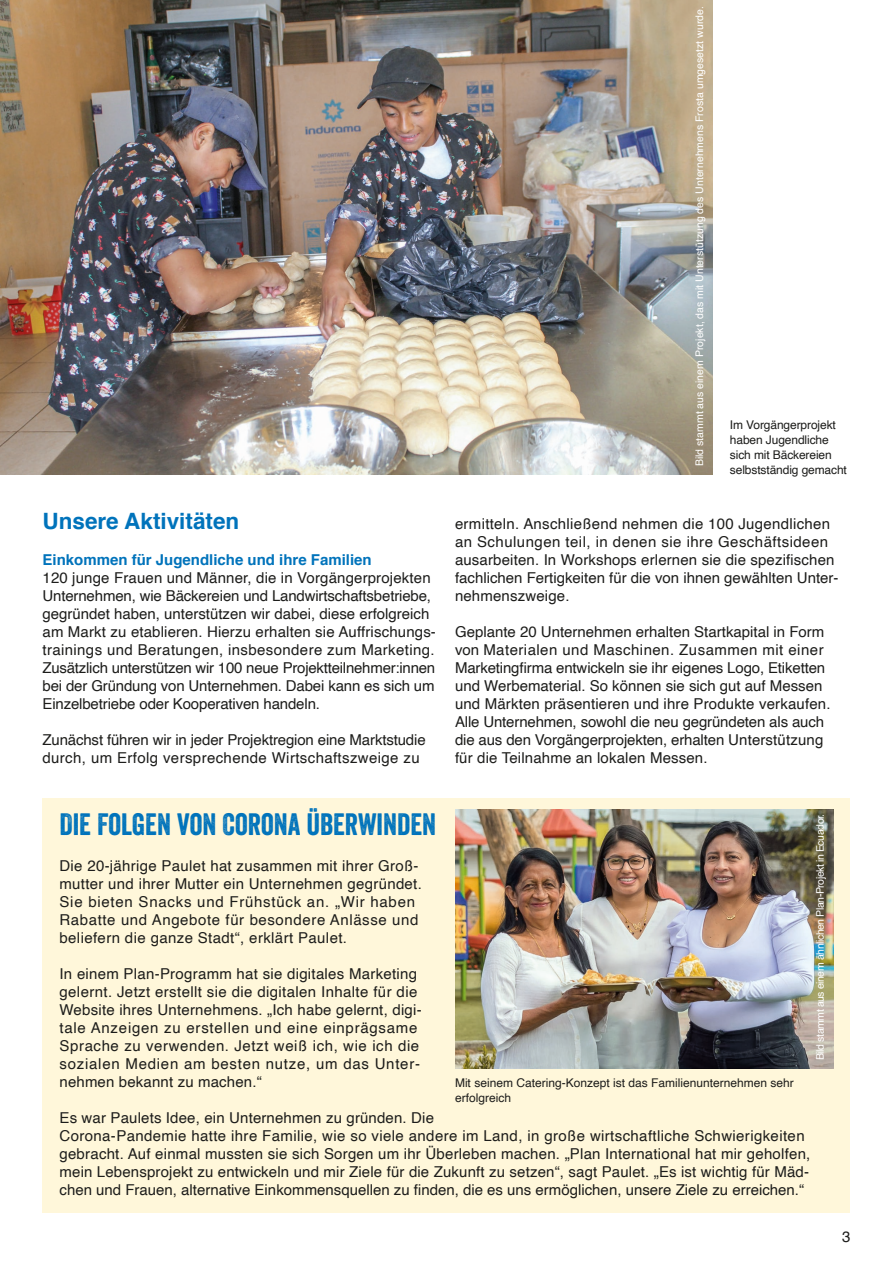
<style>
.page{position:relative;width:893px;height:1263px;background:#fff}
.page>*{position:absolute;margin:0;border:0;box-sizing:border-box;transform-origin:0 0}
.t1{font:30px "Veneer";color:#0073bb}
.t2{font:700 22.5px "Helvetica";color:#0073bb}
.t3{font:15px/18px "Helvetica";letter-spacing:.01em;color:#1d1d1b}
.t4{font:15px/18px "Helvetica";letter-spacing:-.01em;color:#1d1d1b}
.t5{font:700 15px "Helvetica";color:#0073bb}
.t6{font:12px/15px "Helvetica";letter-spacing:-.01em;color:#1d1d1b}
.t7{font:10.5px "Helvetica";color:#fff}
.t8{font:10.5px "Helvetica";letter-spacing:-.04em;color:#fff}
</style>
<div class="page">
<img style="left:0;top:0;width:713px;height:475px">
<div style="left:43px;top:799px;width:807px;height:414px;background:#fff7da"></div>
<img style="left:455px;top:810px;width:378px;height:259px">
<h2 class="t2" style="left:43px;top:502px;width:198px">Unsere Aktivitäten</h2>
<p class="t5" style="left:43px;top:547px;width:331px">Einkommen für Jugendliche und ihre Familien</p>
<p class="t4" style="left:43px;top:569px;width:395px">120 junge Frauen und Männer, die in Vorgängerprojekten Unternehmen, wie Bäckereien und Landwirtschaftsbetriebe, gegründet haben, unterstützen wir dabei, diese erfolgreich am Markt zu etablieren. Hierzu erhalten sie Auffrischungs&shy;trainings und Beratungen, insbesondere zum Marketing.<br>Zusätzlich unterstützen wir 100 neue Projektteilnehmer:innen bei der Gründung von Unternehmen. Dabei kann es sich um Einzelbetriebe oder Kooperativen handeln.</p>
<p class="t4" style="left:43px;top:731px;width:385px">Zunächst führen wir in jeder Projektregion eine Marktstudie durch, um Erfolg versprechende Wirtschaftszweige zu</p>
<p class="t7" style="left:691px;top:466px;width:461px;rotate:-90deg">Bild stammt aus einem Projekt, das mit Unterstützung des Unternehmens Frosta umgesetzt wurde.</p>
<p class="t6" style="left:730px;top:418px;width:118px">Im Vorgängerprojekt haben Jugendliche sich mit Bäckereien selbstständig gemacht</p>
<p class="t3" style="left:455px;top:515px;width:385px">ermitteln. Anschließend nehmen die 100 Jugendlichen an Schulungen teil, in denen sie ihre Geschäftsideen ausarbeiten. In Workshops erlernen sie die spezifischen fachlichen Fertigkeiten für die von ihnen gewählten Unter&shy;nehmenszweige.</p>
<p class="t3" style="left:455px;top:623px;width:377px">Geplante 20 Unternehmen erhalten Startkapital in Form von Materialen und Maschinen. Zusammen mit einer Marketingfirma entwickeln sie ihr eigenes Logo, Etiketten und Werbematerial. So können sie sich gut auf Messen und Märkten präsentieren und ihre Produkte verkaufen.<br>Alle Unternehmen, sowohl die neu gegründeten als auch die aus den Vorgängerprojekten, erhalten Unterstützung für die Teilnahme an lokalen Messen.</p>
<h1 class="t1" style="left:60px;top:805px;width:378px">DIE FOLGEN VON CORONA ÜBERWINDEN</h1>
<p class="t3" style="left:60px;top:857px;width:364px">Die 20-jährige Paulet hat zusammen mit ihrer Groß&shy;mutter und ihrer Mutter ein Unternehmen gegründet.<br>Sie bieten Snacks und Frühstück an. „Wir haben Rabatte und Angebote für besondere Anlässe und beliefern die ganze Stadt“, erklärt Paulet.</p>
<p class="t3" style="left:60px;top:965px;width:364px">In einem Plan-Programm hat sie digitales Marketing gelernt. Jetzt erstellt sie die digitalen Inhalte für die Website ihres Unternehmens. „Ich habe gelernt, digi&shy;tale Anzeigen zu erstellen und eine einprägsame Sprache zu verwenden. Jetzt weiß ich, wie ich die sozialen Medien am besten nutze, um das Unter&shy;nehmen bekannt zu machen.“</p>
<p class="t3" style="left:60px;top:1109px;width:752px">Es war Paulets Idee, ein Unternehmen zu gründen. Die<br>Corona-Pandemie hatte ihre Familie, wie so viele andere im Land, in große wirtschaftliche Schwierigkeiten gebracht. Auf einmal mussten sie sich Sorgen um ihr Überleben machen. „Plan International hat mir geholfen, mein Lebensprojekt zu entwickeln und mir Ziele für die Zukunft zu setzen“, sagt Paulet. „Es ist wichtig für Mäd&shy;chen und Frauen, alternative Einkommensquellen zu finden, die es uns ermöglichen, unsere Ziele zu erreichen.“</p>
<p class="t8" style="left:812px;top:1060px;width:248px;rotate:-90deg">Bild stammt aus einem ähnlichen Plan-Projekt in Ecuador.</p>
<p class="t6" style="left:455px;top:1075px;width:340px">Mit seinem Catering-Konzept ist das Familienunternehmen sehr erfolgreich</p>
<p class="t3" style="left:842px;top:1228px;width:10px">3</p>
</div>
